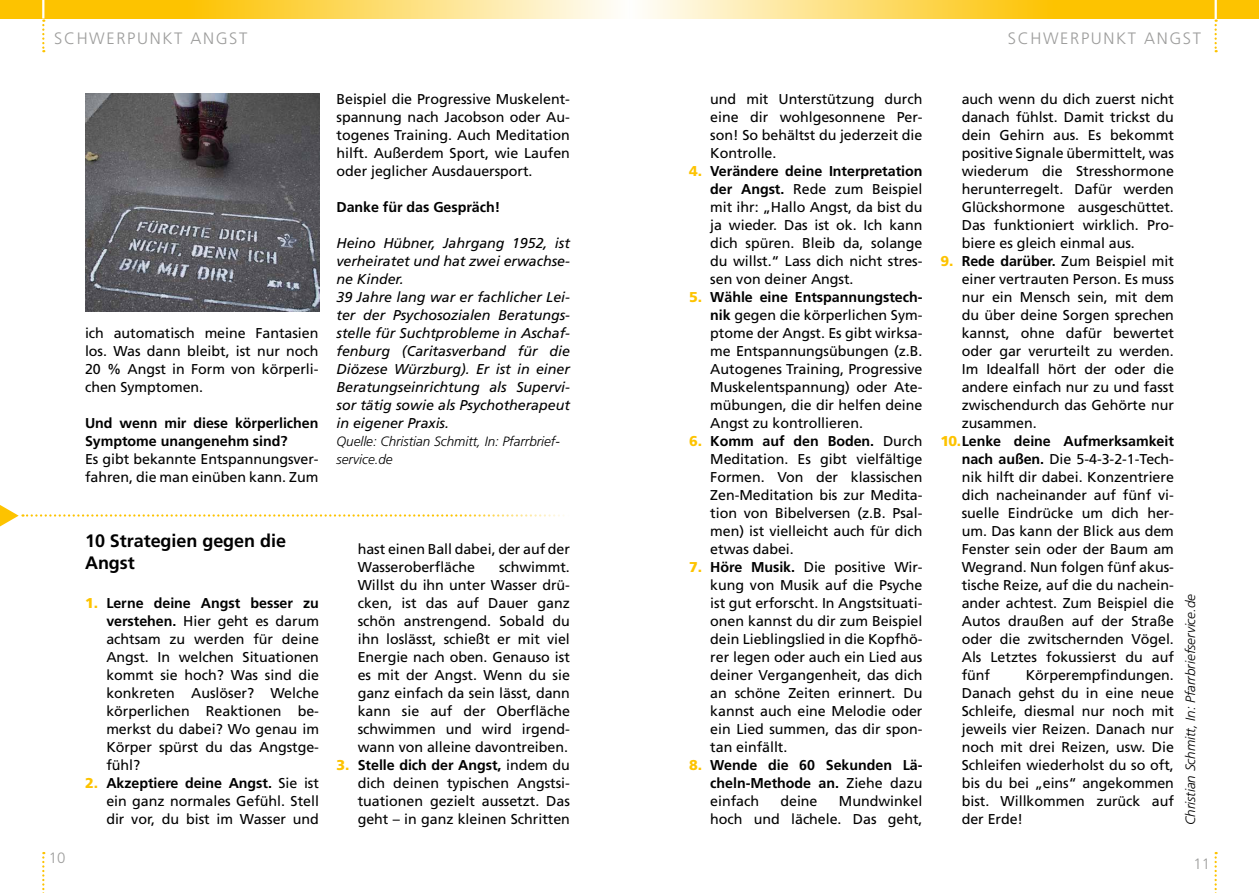
<style>
.page{position:relative;width:1259px;height:893px;background:#fff}
.page>*{position:absolute;margin:0;border:0;box-sizing:border-box;transform-origin:0 0}
.t1{font:700 18px/21.6px "Frutiger";letter-spacing:-.005em;color:#000}
.t2{font:300 16.5px "Frutiger";letter-spacing:.1em;color:#9d9d9c}
.t3{font:300 15px "Frutiger";color:#9d9d9c}
.t4{font:14.25px/18px "Frutiger";letter-spacing:-.005em;color:#000;text-align:justify}
.t5{font:italic 14.25px/18px "Frutiger";letter-spacing:-.005em;color:#000}
.t6{font:700 14.25px/18px "Frutiger";letter-spacing:-.005em;color:#000}
.t7{font:italic 300 13.5px/18px "Frutiger";letter-spacing:-.005em;color:#000}
.s1{font-weight:900;color:#fdc300}
.s2{font-weight:700}
.s3{font-weight:400}
</style>
<div class="page">
<svg style="left:42px;top:852px;width:2px;height:41px"></svg>
<svg style="left:1214px;top:852px;width:2px;height:41px"></svg>
<svg style="left:0;top:0;width:614px;height:18px"></svg>
<svg style="left:645px;top:0;width:614px;height:18px"></svg>
<svg style="left:42px;top:0;width:2px;height:52px"></svg>
<svg style="left:1214px;top:0;width:2px;height:52px"></svg>
<svg style="left:0;top:505px;width:564px;height:21px"></svg>
<img style="left:85px;top:93px;width:234px;height:218px">
<p class="t2" style="left:54px;top:29px;width:195px">SCHWERPUNKT ANGST</p>
<p class="t2" style="left:1007px;top:29px;width:195px">SCHWERPUNKT ANGST</p>
<p class="t3" style="left:49px;top:849px;width:18px">10</p>
<p class="t4" style="left:85px;top:324px;width:235px">ich automatisch meine Fantasien los. Was dann bleibt, ist nur noch 20 % Angst in Form von körperli&shy;chen Symptomen.</p>
<p class="t6" style="left:85px;top:414px;width:235px">Und wenn mir diese körperlichen<br>Symptome unangenehm sind?</p>
<p class="t4" style="left:85px;top:450px;width:235px">Es gibt bekannte Entspannungsver&shy;fahren, die man einüben kann. Zum</p>
<p class="t4" style="left:336px;top:90px;width:235px">Beispiel die Progressive Muskelent&shy;spannung nach Jacobson oder Au&shy;togenes Training. Auch Meditation hilft. Außerdem Sport, wie Laufen oder jeglicher Ausdauersport.</p>
<p class="t6" style="left:336px;top:198px;width:165px">Danke für das Gespräch!</p>
<p class="t5" style="left:336px;top:234px;width:235px">Heino Hübner, Jahrgang 1952, ist verheiratet und hat zwei erwachse&shy;ne Kinder.<br>39 Jahre lang war er fachlicher Lei&shy;ter der Psychosozialen Beratungs&shy;stelle für Suchtprobleme in Aschaf&shy;fenburg (Caritasverband für die<br>Diözese Würzburg). Er ist in einer<br>Beratungseinrichtung als Supervi&shy;sor tätig sowie als Psychotherapeut in eigener Praxis.</p>
<p class="t7" style="left:336px;top:433px;width:225px">Quelle: Christian Schmitt, In: Pfarrbrief&shy;service.de</p>
<p class="t1" style="left:85px;top:530px;width:202px">10 Strategien gegen die<br>Angst</p>
<p class="t4" style="left:106px;top:594px;width:214px;text-indent:-21px"><span class="s1">1.</span> <span class="s2">Lerne deine Angst besser zu verstehen.</span> Hier geht es darum achtsam zu werden für deine Angst. In welchen Situationen kommt sie hoch? Was sind die konkreten Auslöser? Welche körperlichen Reaktionen be&shy;merkst du dabei? Wo genau im Körper spürst du das Angstge&shy;fühl?</p>
<p class="t4" style="left:106px;top:774px;width:214px;text-indent:-21px"><span class="s1">2.</span> <span class="s2">Akzeptiere deine Angst.</span> Sie ist ein ganz normales Gefühl. Stell dir vor, du bist im Wasser und</p>
<p class="t4" style="left:358px;top:540px;width:214px">hast einen Ball dabei, der auf der<br>Wasseroberfläche</p>
<p class="t4" style="left:358px;top:558px;width:214px;text-indent:141px">schwimmt.<br>Willst du ihn unter Wasser drü&shy;cken, ist das auf Dauer ganz schön anstrengend. Sobald du ihn loslässt, schießt er mit viel Energie nach oben. Genauso ist es mit der Angst. Wenn du sie ganz einfach da sein lässt, dann kann sie auf der Oberfläche schwimmen und wird irgend&shy;wann von alleine davontreiben.</p>
<p class="t4" style="left:358px;top:756px;width:214px;text-indent:-21px"><span class="s1">3.</span> <span class="s2">Stelle dich der Angst,</span> indem du dich deinen typischen Angstsi&shy;tuationen gezielt aussetzt. Das geht – in ganz kleinen Schritten</p>
<p class="t4" style="left:710px;top:90px;width:214px">und mit Unterstützung durch eine dir wohlgesonnene Per&shy;son! So behältst du jederzeit die Kontrolle.</p>
<p class="t4" style="left:710px;top:162px;width:214px;text-indent:-21px"><span class="s1">4.</span> <span class="s2">Verändere deine Interpretation der Angst.</span> Rede zum Beispiel mit ihr: „Hallo Angst, da bist du ja wieder. Das ist ok. Ich kann dich spüren. Bleib da, solange du willst.“ Lass dich nicht stres&shy;sen von deiner Angst.</p>
<p class="t4" style="left:710px;top:288px;width:214px;text-indent:-21px"><span class="s1">5.</span> <span class="s2">Wähle eine Entspannungstech&shy;nik</span> gegen die körperlichen Sym&shy;ptome der Angst. Es gibt wirksa&shy;me Entspannungsübungen (z.B.<br>Autogenes Training, Progressive Muskelentspannung) oder Ate&shy;mübungen, die dir helfen deine Angst zu kontrollieren.</p>
<p class="t4" style="left:710px;top:432px;width:214px;text-indent:-21px"><span class="s1">6.</span> <span class="s2">Komm auf den Boden.</span> Durch Meditation. Es gibt vielfältige Formen. Von der klassischen Zen-Meditation bis zur Medita&shy;tion von Bibelversen (z.B. Psal&shy;men) ist vielleicht auch für dich etwas dabei.</p>
<p class="t4" style="left:710px;top:558px;width:214px;text-indent:-21px"><span class="s1">7.</span> <span class="s2">Höre Musik.</span> Die positive Wir&shy;kung von Musik auf die Psyche ist gut erforscht. In Angstsituati&shy;onen kannst du dir zum Beispiel dein Lieblingslied in die Kopfhö&shy;rer legen oder auch ein Lied aus deiner Vergangenheit, das dich an schöne Zeiten erinnert. Du kannst auch eine Melodie oder ein Lied summen, das dir spon&shy;tan einfällt.</p>
<p class="t6" style="left:710px;top:756px;width:214px;text-align:justify;text-indent:-21px"><span class="s1">8.</span> Wende die 60 Sekunden Lä&shy;cheln-Methode an. <span class="s3">Ziehe dazu einfach</span></p>
<p class="t4" style="left:710px;top:792px;width:214px;text-align:right">Mundwinkel<br>hoch und lächele. Das geht,</p>
<p class="t4" style="left:780px;top:792px;width:39px">deine</p>
<p class="t4" style="left:961px;top:90px;width:214px">auch wenn du dich zuerst nicht danach fühlst. Damit trickst du dein Gehirn aus. Es bekommt positive Signale übermittelt, was wiederum die Stresshormone herunterregelt. Dafür werden Glückshormone ausgeschüttet.<br>Das funktioniert wirklich. Pro&shy;biere es gleich einmal aus.</p>
<p class="t4" style="left:940px;top:252px;width:235px"><span class="s1">9.</span> <span class="s2">Rede darüber.</span> Zum Beispiel mit</p>
<p class="t4" style="left:961px;top:270px;width:214px">einer vertrauten Person. Es muss</p>
<p class="t4" style="left:961px;top:288px;width:214px">nur ein Mensch sein, mit dem</p>
<p class="t4" style="left:961px;top:306px;width:214px">du über deine Sorgen sprechen</p>
<p class="t4" style="left:961px;top:324px;width:214px">kannst, ohne dafür bewertet</p>
<p class="t4" style="left:961px;top:342px;width:214px">oder gar verurteilt zu werden.</p>
<p class="t4" style="left:961px;top:360px;width:214px">Im Idealfall hört der oder die</p>
<p class="t4" style="left:961px;top:378px;width:214px">andere einfach nur zu und fasst</p>
<p class="t4" style="left:961px;top:396px;width:214px">zwischendurch das Gehörte nur</p>
<p class="t4" style="left:961px;top:414px;width:76px">zusammen.</p>
<p class="t6" style="left:940px;top:432px;width:235px"><span class="s1">10.</span>Lenke deine Aufmerksamkeit</p>
<p class="t4" style="left:961px;top:450px;width:214px"><span class="s2">nach außen.</span> Die 5-4-3-2-1-Tech-</p>
<p class="t4" style="left:961px;top:468px;width:214px">nik hilft dir dabei. Konzentriere</p>
<p class="t4" style="left:961px;top:486px;width:214px">dich nacheinander auf fünf vi-</p>
<p class="t4" style="left:961px;top:504px;width:214px">suelle Eindrücke um dich her-</p>
<p class="t4" style="left:961px;top:522px;width:214px">um. Das kann der Blick aus dem</p>
<p class="t4" style="left:961px;top:540px;width:214px">Fenster sein oder der Baum am</p>
<p class="t4" style="left:961px;top:558px;width:214px">Wegrand. Nun folgen fünf akus-</p>
<p class="t4" style="left:961px;top:576px;width:214px">tische Reize, auf die du nachein-</p>
<p class="t4" style="left:961px;top:594px;width:214px">ander achtest. Zum Beispiel die</p>
<p class="t4" style="left:961px;top:612px;width:214px">Autos draußen auf der Straße</p>
<p class="t4" style="left:961px;top:630px;width:214px">oder die zwitschernden Vögel.</p>
<p class="t4" style="left:961px;top:648px;width:214px">Als Letztes fokussierst du auf</p>
<p class="t4" style="left:961px;top:666px;width:30px">fünf</p>
<p class="t4" style="left:961px;top:666px;width:214px;text-indent:64px">Körperempfindungen.<br>Danach gehst du in eine neue Schleife, diesmal nur noch mit jeweils vier Reizen. Danach nur noch mit drei Reizen, usw. Die Schleifen wiederholst du so oft, bis du bei „eins“ angekommen bist. Willkommen zurück auf der Erde!</p>
<p class="t7" style="left:1181px;top:825px;width:233px;rotate:-90deg">Christian Schmitt, In: Pfarrbriefservice.de</p>
<p class="t3" style="left:1193px;top:855px;width:18px">11</p>
</div>
